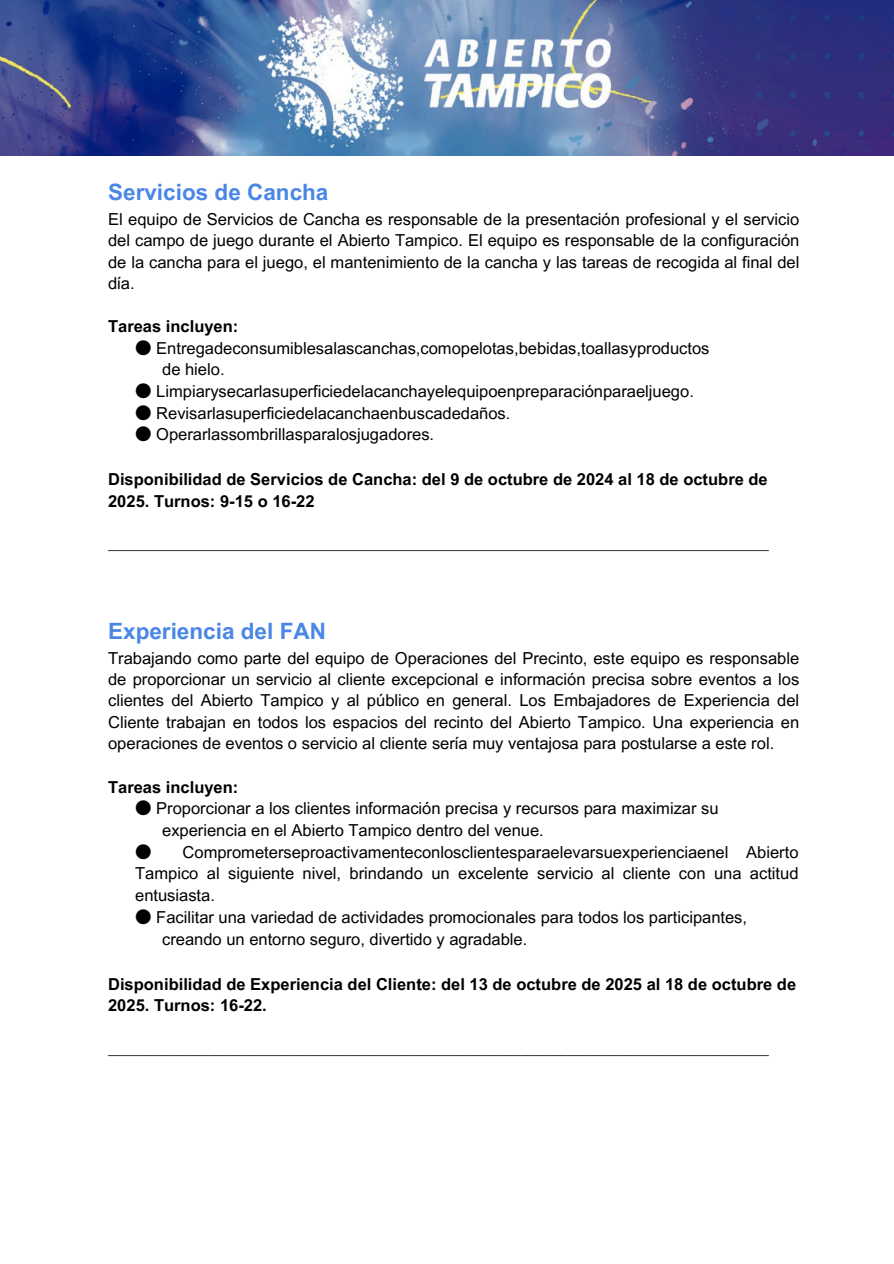
<style>
.page{position:relative;width:894px;height:1264px;background:#fff}
.page>*{position:absolute;margin:0;border:0;box-sizing:border-box;transform-origin:0 0}
.t1{font:700 22.5px "Arial MT Pro";color:#4a86e8}
.t2{font:16.5px/21.5px "Arial MT Pro";color:#000;text-align:justify}
.t3{font:700 16.5px/21.5px "Arial MT Pro";color:#000}
.s1{font-family:"Noto Sans CJ Ksc"}
</style>
<div class="page">
<img style="left:0;top:0;width:893px;height:155px">
<h1 class="t1" style="left:108px;top:184px;width:222px">Servicios de Cancha</h1>
<p class="t2" style="left:108px;top:210px;width:692px">El equipo de Servicios de Cancha es responsable de la presentación profesional y el servicio del campo de juego durante el Abierto Tampico. El equipo es responsable de la configuración de la cancha para el juego, el mantenimiento de la cancha y las tareas de recogida al final del día.</p>
<p class="t3" style="left:108px;top:317px;width:132px">Tareas incluyen:</p>
<p class="t2" style="left:135px;top:339px;width:575px"><span class="s1">●</span> Entregadeconsumiblesalascanchas,comopelotas,bebidas,toallasyproductos</p>
<p class="t2" style="left:162px;top:361px;width:64px">de hielo.</p>
<p class="t2" style="left:135px;top:383px;width:560px"><span class="s1">●</span> Limpiarysecarlasuperficiedelacanchayelequipoenpreparaciónparaeljuego.</p>
<p class="t2" style="left:135px;top:404px;width:376px"><span class="s1">●</span> Revisarlasuperficiedelacanchaenbuscadedaños.</p>
<p class="t2" style="left:135px;top:425px;width:300px"><span class="s1">●</span> Operarlassombrillasparalosjugadores.</p>
<h1 class="t3" style="left:108px;top:471px;width:661px">Disponibilidad de Servicios de Cancha: del 9 de octubre de 2024 al 18 de octubre de<br>2025. Turnos: 9-15 o 16-22</h1>
<p class="t2" style="left:108px;top:535px;width:662px">________________________________________________________________________</p>
<p class="t1" style="left:108px;top:622px;width:219px">Experiencia del FAN</p>
<p class="t2" style="left:108px;top:649px;width:692px">Trabajando como parte del equipo de Operaciones del Precinto, este equipo es responsable de proporcionar un servicio al cliente excepcional e información precisa sobre eventos a los clientes del Abierto Tampico y al público en general. Los Embajadores de Experiencia del Cliente trabajan en todos los espacios del recinto del Abierto Tampico. Una experiencia en operaciones de eventos o servicio al cliente sería muy ventajosa para postularse a este rol.</p>
<p class="t3" style="left:108px;top:778px;width:132px">Tareas incluyen:</p>
<p class="t2" style="left:135px;top:799px;width:584px"><span class="s1">●</span> Proporcionar a los clientes información precisa y recursos para maximizar su</p>
<h1 class="t2" style="left:162px;top:821px;width:383px">experiencia en el Abierto Tampico dentro del venue.</h1>
<p class="t2" style="left:135px;top:843px;width:664px"><span class="s1">●</span> Comprometerseproactivamenteconlosclientesparaelevarsuexperienciaenel Abierto Tampico al siguiente nivel, brindando un excelente servicio al cliente con una actitud entusiasta.</p>
<p class="t2" style="left:135px;top:908px;width:613px"><span class="s1">●</span> Facilitar una variedad de actividades promocionales para todos los participantes,</p>
<p class="t2" style="left:162px;top:930px;width:366px">creando un entorno seguro, divertido y agradable.</p>
<p class="t3" style="left:108px;top:975px;width:689px">Disponibilidad de Experiencia del Cliente: del 13 de octubre de 2025 al 18 de octubre de<br>2025. Turnos: 16-22.</p>
<h1 class="t2" style="left:108px;top:1039px;width:662px">________________________________________________________________________</h1>
</div>
